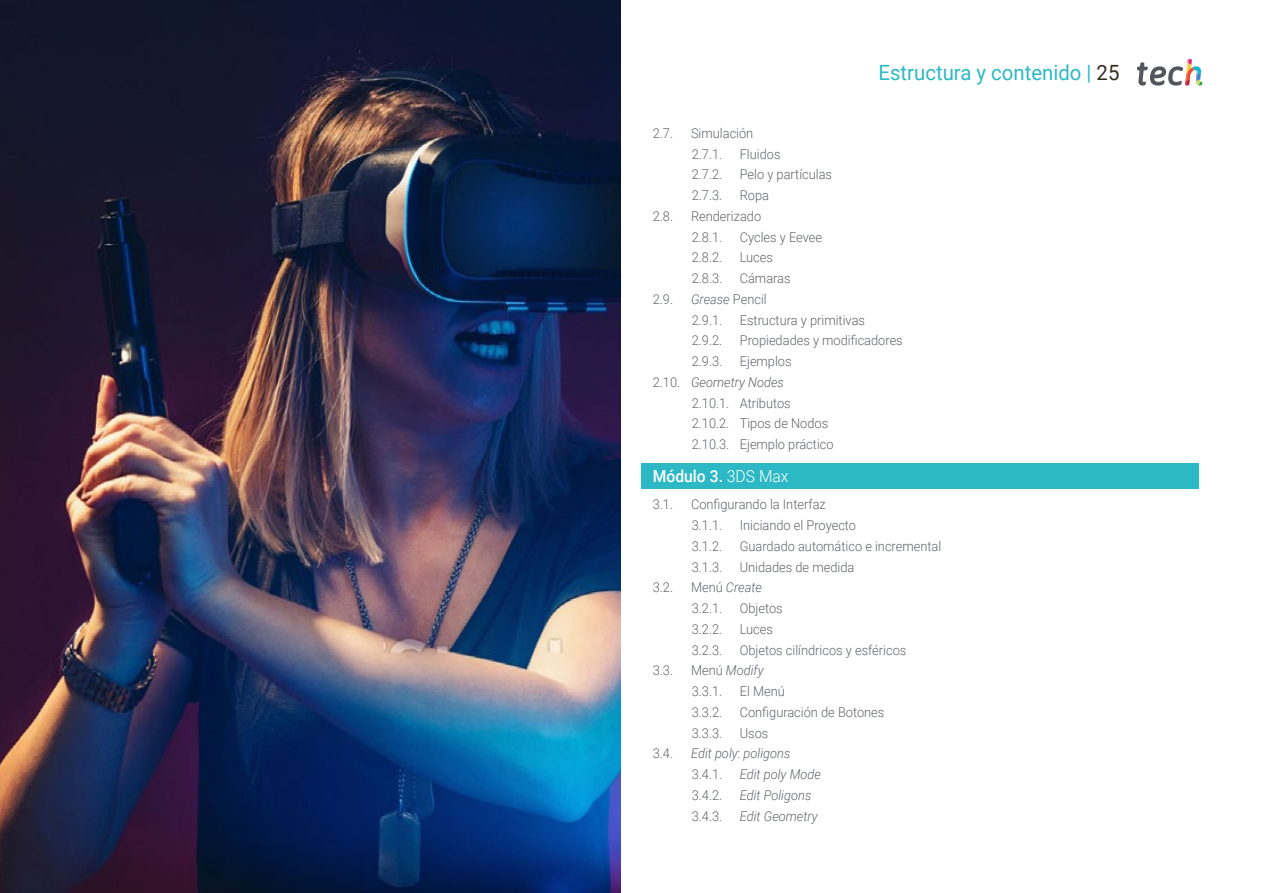
<style>
.page{position:relative;width:1263px;height:893px;background:#fff}
.page>*{position:absolute;margin:0;border:0;box-sizing:border-box;transform-origin:0 0}
.t1{font:21px "Roboto";color:#2db8c5}
.t2{font:500 16.5px "Roboto";color:#fff;scale:.95 1}
.t3{font:300 13.5px/20.7px "Roboto";color:#61646a;scale:.95 1}
.t4{font:italic 300 13.5px/20.7px "Roboto";color:#61646a;scale:.95 1}
.s1{color:#312e20}
.s2{font-style:italic}
.s3{font-style:normal}
.s4{font-weight:300}
</style>
<div class="page">
<img style="left:0;top:0;width:621px;height:893px">
<div style="left:642px;top:463px;width:557px;height:25px;background:#2db8c5"></div>
<svg style="left:1137px;top:59px;width:65px;height:27px"></svg>
<h1 class="t1" style="left:878px;top:57px;width:242px">Estructura y contenido | <span class="s1">25</span></h1>
<p class="t3" style="left:653px;top:122px;width:23px">2.7.</p>
<p class="t3" style="left:691px;top:122px;width:67px">Simulación<br>2.7.1.</p>
<p class="t3" style="left:740px;top:143px;width:44px">Fluidos</p>
<p class="t3" style="left:692px;top:164px;width:34px">2.7.2.</p>
<p class="t3" style="left:740px;top:164px;width:99px">Pelo y partículas</p>
<p class="t3" style="left:692px;top:184px;width:34px">2.7.3.</p>
<p class="t3" style="left:740px;top:184px;width:32px">Ropa</p>
<p class="t3" style="left:653px;top:205px;width:23px">2.8.</p>
<p class="t3" style="left:691px;top:205px;width:75px">Renderizado<br>2.8.1.</p>
<p class="t3" style="left:740px;top:226px;width:88px">Cycles y Eevee</p>
<p class="t3" style="left:692px;top:247px;width:34px">2.8.2.</p>
<p class="t3" style="left:740px;top:247px;width:36px">Luces</p>
<p class="t3" style="left:692px;top:267px;width:34px">2.8.3.</p>
<p class="t3" style="left:740px;top:267px;width:55px">Cámaras</p>
<p class="t3" style="left:653px;top:288px;width:23px">2.9.</p>
<p class="t3" style="left:691px;top:288px;width:81px"><span class="s2">Grease</span> Pencil<br>2.9.1.</p>
<p class="t3" style="left:740px;top:309px;width:133px">Estructura y primitivas</p>
<p class="t3" style="left:692px;top:330px;width:34px">2.9.2.</p>
<p class="t3" style="left:740px;top:330px;width:173px">Propiedades y modificadores</p>
<p class="t3" style="left:692px;top:350px;width:34px">2.9.3.</p>
<p class="t3" style="left:740px;top:350px;width:56px">Ejemplos</p>
<p class="t4" style="left:653px;top:371px;width:140px"><span class="s3">2.10.</span> Geometry Nodes</p>
<p class="t3" style="left:692px;top:392px;width:106px">2.10.1. Atributos</p>
<p class="t3" style="left:692px;top:413px;width:145px">2.10.2. Tipos de Nodos</p>
<p class="t3" style="left:692px;top:433px;width:151px">2.10.3. Ejemplo práctico</p>
<p class="t2" style="left:653px;top:465px;width:144px">Módulo 3. <span class="s4">3DS Max</span></p>
<p class="t3" style="left:653px;top:494px;width:23px">3.1.</p>
<p class="t3" style="left:691px;top:494px;width:143px">Configurando la Interfaz<br>3.1.1.</p>
<p class="t3" style="left:740px;top:514px;width:124px">Iniciando el Proyecto</p>
<p class="t3" style="left:692px;top:535px;width:34px">3.1.2.</p>
<p class="t3" style="left:740px;top:535px;width:214px">Guardado automático e incremental</p>
<p class="t3" style="left:692px;top:556px;width:34px">3.1.3.</p>
<p class="t3" style="left:740px;top:556px;width:122px">Unidades de medida</p>
<p class="t3" style="left:653px;top:577px;width:23px">3.2.</p>
<p class="t3" style="left:691px;top:577px;width:76px">Menú <span class="s2">Create<br></span>3.2.1.</p>
<p class="t3" style="left:740px;top:597px;width:47px">Objetos</p>
<p class="t3" style="left:692px;top:618px;width:34px">3.2.2.</p>
<p class="t3" style="left:740px;top:618px;width:36px">Luces</p>
<p class="t3" style="left:692px;top:639px;width:34px">3.2.3.</p>
<p class="t3" style="left:740px;top:639px;width:177px">Objetos cilíndricos y esféricos</p>
<p class="t3" style="left:653px;top:660px;width:23px">3.3.</p>
<p class="t3" style="left:691px;top:660px;width:78px">Menú <span class="s2">Modify<br></span>3.3.1.</p>
<p class="t3" style="left:740px;top:680px;width:49px">El Menú</p>
<p class="t3" style="left:692px;top:701px;width:34px">3.3.2.</p>
<p class="t3" style="left:740px;top:701px;width:154px">Configuración de Botones</p>
<p class="t3" style="left:692px;top:722px;width:34px">3.3.3.</p>
<p class="t3" style="left:740px;top:722px;width:32px">Usos</p>
<p class="t3" style="left:653px;top:743px;width:23px">3.4.</p>
<p class="t4" style="left:691px;top:743px;width:106px">Edit poly<span class="s3">:</span> poligons<br><span class="s3">3.4.1.</span></p>
<p class="t4" style="left:740px;top:763px;width:87px">Edit poly Mode</p>
<p class="t3" style="left:692px;top:784px;width:34px">3.4.2.</p>
<p class="t4" style="left:740px;top:784px;width:77px">Edit Poligons</p>
<p class="t3" style="left:692px;top:805px;width:34px">3.4.3.</p>
<p class="t4" style="left:740px;top:805px;width:84px">Edit Geometry</p>
</div>
